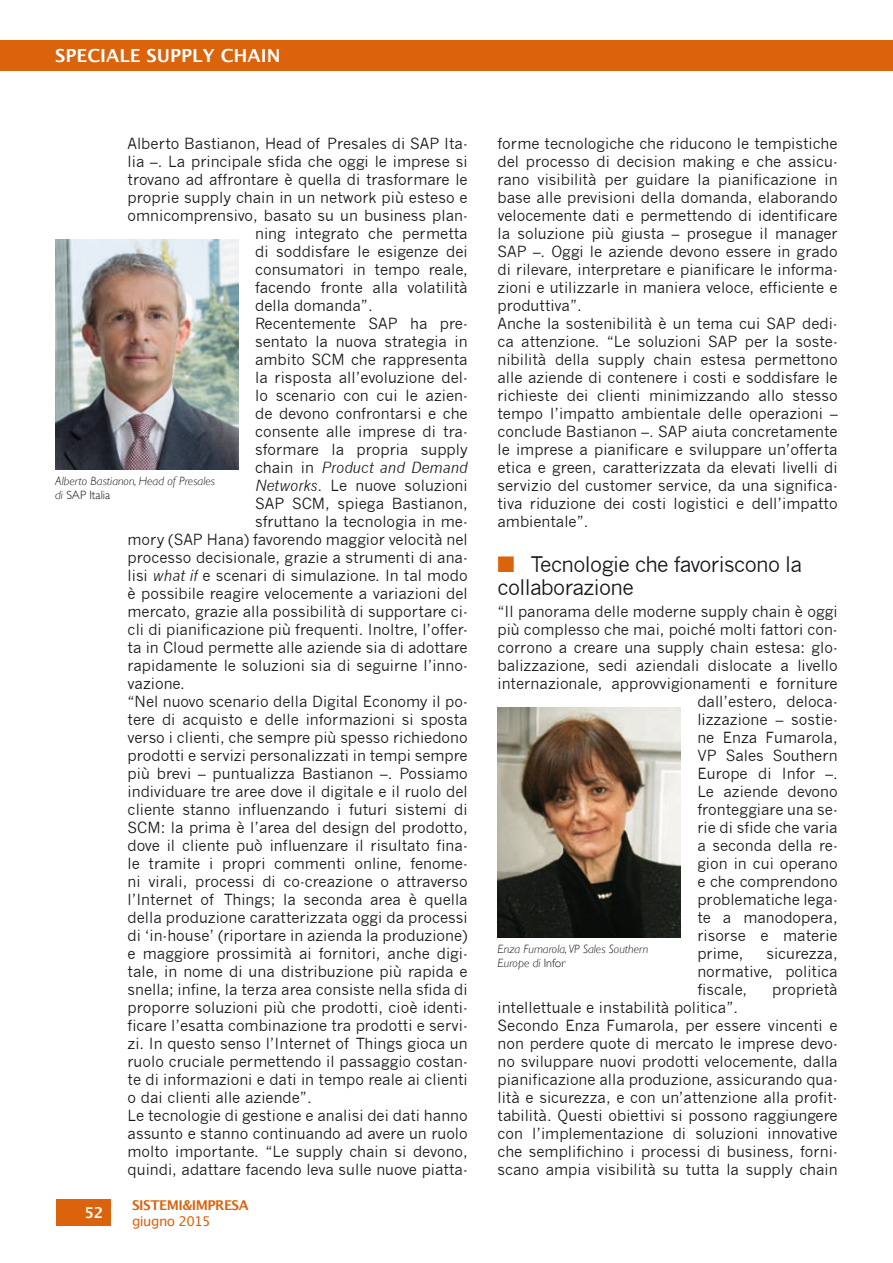
<style>
.page{position:relative;width:893px;height:1263px;background:#fff}
.page>*{position:absolute;margin:0;border:0;box-sizing:border-box;transform-origin:0 0}
.t1{font:21px/22.5px "News Gothic";letter-spacing:-.03em;color:#1a171c}
.t2{font:600 18px "Lucida Sans";color:#fff}
.t3{font:15px/18px "News Gothic";color:#1a171c}
.t4{font:italic 15px "News Gothic";color:#1a171c}
.t5{font:600 15px "Lucida Sans";color:#fff}
.t6{font:700 13.5px "Lucida Grande";letter-spacing:-.04em;color:#da630c}
.t7{font:13.5px "Lucida Grande";letter-spacing:-.04em;color:#da630c}
.t8{font:italic 300 12px/13.5px "Gill Sans";color:#1a171c}
.s1{font-style:normal}
.s2{font-style:italic}
.s3{color:#da630c}
</style>
<div class="page">
<div style="left:56px;top:1199px;width:54px;height:27px;background:#da630c"></div>
<div style="left:0;top:40px;width:893px;height:31px;background:#da630c"></div>
<img style="left:497px;top:708px;width:183px;height:229px">
<img style="left:55px;top:240px;width:183px;height:229px">
<p class="t2" style="left:55px;top:46px;width:227px">SPECIALE SUPPLY CHAIN</p>
<p class="t3" style="left:128px;top:135px;width:342px">Alberto Bastianon, Head of Presales di SAP Ita-</p>
<p class="t3" style="left:128px;top:153px;width:342px">lia –. La principale sfida che oggi le imprese si</p>
<p class="t3" style="left:128px;top:171px;width:342px">trovano ad affrontare è quella di trasformare le</p>
<p class="t3" style="left:128px;top:189px;width:342px">proprie supply chain in un network più esteso e</p>
<p class="t3" style="left:128px;top:207px;width:342px">omnicomprensivo, basato su un business plan-</p>
<p class="t3" style="left:255px;top:225px;width:214px">ning integrato che permetta</p>
<p class="t3" style="left:255px;top:243px;width:214px">di soddisfare le esigenze dei</p>
<p class="t3" style="left:255px;top:261px;width:214px">consumatori in tempo reale,</p>
<p class="t3" style="left:255px;top:279px;width:214px">facendo fronte alla volatilità</p>
<p class="t3" style="left:255px;top:297px;width:119px">della domanda”.</p>
<p class="t3" style="left:255px;top:315px;width:214px">Recentemente SAP ha pre-</p>
<p class="t3" style="left:255px;top:333px;width:214px">sentato la nuova strategia in</p>
<p class="t3" style="left:255px;top:351px;width:214px">ambito SCM che rappresenta</p>
<p class="t3" style="left:255px;top:369px;width:214px">la risposta all’evoluzione del-</p>
<p class="t3" style="left:255px;top:387px;width:214px">lo scenario con cui le azien-</p>
<p class="t3" style="left:255px;top:405px;width:214px">de devono confrontarsi e che</p>
<p class="t3" style="left:255px;top:423px;width:214px">consente alle imprese di tra-</p>
<p class="t3" style="left:255px;top:441px;width:214px">sformare la propria supply</p>
<p class="t4" style="left:255px;top:459px;width:214px"><span class="s1">chain in</span> Product and Demand</p>
<p class="t3" style="left:255px;top:477px;width:214px"><span class="s2">Networks</span>. Le nuove soluzioni</p>
<p class="t3" style="left:255px;top:495px;width:214px">SAP SCM, spiega Bastianon,</p>
<p class="t3" style="left:255px;top:513px;width:214px">sfruttano la tecnologia in me-</p>
<p class="t3" style="left:128px;top:531px;width:342px">mory (SAP Hana) favorendo maggior velocità nel</p>
<p class="t3" style="left:128px;top:549px;width:342px">processo decisionale, grazie a strumenti di ana-</p>
<p class="t3" style="left:128px;top:567px;width:342px">lisi <span class="s2">what if</span> e scenari di simulazione. In tal modo</p>
<p class="t3" style="left:128px;top:585px;width:342px">è possibile reagire velocemente a variazioni del</p>
<p class="t3" style="left:128px;top:603px;width:342px">mercato, grazie alla possibilità di supportare ci-</p>
<p class="t3" style="left:128px;top:621px;width:342px">cli di pianificazione più frequenti. Inoltre, l’offer-</p>
<p class="t3" style="left:128px;top:639px;width:342px">ta in Cloud permette alle aziende sia di adottare</p>
<p class="t3" style="left:128px;top:657px;width:342px">rapidamente le soluzioni sia di seguirne l’inno-</p>
<p class="t3" style="left:128px;top:675px;width:59px">vazione.</p>
<p class="t3" style="left:128px;top:693px;width:342px">“Nel nuovo scenario della Digital Economy il po-</p>
<p class="t3" style="left:128px;top:711px;width:342px">tere di acquisto e delle informazioni si sposta</p>
<p class="t3" style="left:128px;top:729px;width:342px">verso i clienti, che sempre più spesso richiedono</p>
<p class="t3" style="left:128px;top:747px;width:342px">prodotti e servizi personalizzati in tempi sempre</p>
<p class="t3" style="left:128px;top:765px;width:342px">più brevi – puntualizza Bastianon –. Possiamo</p>
<p class="t3" style="left:128px;top:783px;width:342px">individuare tre aree dove il digitale e il ruolo del</p>
<p class="t3" style="left:128px;top:801px;width:342px">cliente stanno influenzando i futuri sistemi di</p>
<p class="t3" style="left:128px;top:819px;width:342px">SCM: la prima è l’area del design del prodotto,</p>
<p class="t3" style="left:128px;top:837px;width:342px">dove il cliente può influenzare il risultato fina-</p>
<p class="t3" style="left:128px;top:855px;width:342px">le tramite i propri commenti online, fenome-</p>
<p class="t3" style="left:128px;top:873px;width:342px">ni virali, processi di co-creazione o attraverso</p>
<p class="t3" style="left:128px;top:891px;width:342px">l’Internet of Things; la seconda area è quella</p>
<p class="t3" style="left:128px;top:909px;width:342px">della produzione caratterizzata oggi da processi</p>
<p class="t3" style="left:128px;top:927px;width:342px">di ‘in-house’ (riportare in azienda la produzione)</p>
<p class="t3" style="left:128px;top:945px;width:342px">e maggiore prossimità ai fornitori, anche digi-</p>
<p class="t3" style="left:128px;top:963px;width:342px">tale, in nome di una distribuzione più rapida e</p>
<p class="t3" style="left:128px;top:981px;width:342px">snella; infine, la terza area consiste nella sfida di</p>
<p class="t3" style="left:128px;top:999px;width:342px">proporre soluzioni più che prodotti, cioè identi-</p>
<p class="t3" style="left:128px;top:1017px;width:342px">ficare l’esatta combinazione tra prodotti e servi-</p>
<p class="t3" style="left:128px;top:1035px;width:342px">zi. In questo senso l’Internet of Things gioca un</p>
<p class="t3" style="left:128px;top:1053px;width:342px">ruolo cruciale permettendo il passaggio costan-</p>
<p class="t3" style="left:128px;top:1071px;width:342px">te di informazioni e dati in tempo reale ai clienti</p>
<p class="t3" style="left:128px;top:1089px;width:186px">o dai clienti alle aziende”.</p>
<p class="t3" style="left:128px;top:1107px;width:342px">Le tecnologie di gestione e analisi dei dati hanno</p>
<p class="t3" style="left:128px;top:1125px;width:342px">assunto e stanno continuando ad avere un ruolo</p>
<p class="t3" style="left:128px;top:1143px;width:342px">molto importante. “Le supply chain si devono,</p>
<p class="t3" style="left:128px;top:1161px;width:342px">quindi, adattare facendo leva sulle nuove piatta-</p>
<p class="t8" style="left:55px;top:474px;width:161px">Alberto Bastianon, Head of Presales di <span class="s1">SAP Italia</span></p>
<p class="t5" style="left:84px;top:1204px;width:21px">52</p>
<p class="t6" style="left:132px;top:1194px;width:118px">SISTEMI&amp;IMPRESA</p>
<p class="t7" style="left:132px;top:1213px;width:80px">giugno 2015</p>
<p class="t3" style="left:497px;top:135px;width:342px">forme tecnologiche che riducono le tempistiche del processo di decision making e che assicu&shy;rano visibilità per guidare la pianificazione in base alle previsioni della domanda, elaborando velocemente dati e permettendo di identificare la soluzione più giusta – prosegue il manager SAP –. Oggi le aziende devono essere in grado di rilevare, interpretare e pianificare le informa&shy;zioni e utilizzarle in maniera veloce, efficiente e produttiva”.<br>Anche la sostenibilità è un tema cui SAP dedi&shy;ca attenzione. “Le soluzioni SAP per la soste&shy;nibilità della supply chain estesa permettono alle aziende di contenere i costi e soddisfare le richieste dei clienti minimizzando allo stesso tempo l’impatto ambientale delle operazioni – conclude Bastianon –. SAP aiuta concretamente le imprese a pianificare e sviluppare un’offerta etica e green, caratterizzata da elevati livelli di servizio del customer service, da una significa&shy;tiva riduzione dei costi logistici e dell’impatto ambientale”.</p>
<h1 class="t1" style="left:497px;top:553px;width:306px"><span class="s3">■</span> Tecnologie che favoriscono la collaborazione</h1>
<p class="t3" style="left:497px;top:603px;width:342px">“Il panorama delle moderne supply chain è oggi</p>
<p class="t3" style="left:497px;top:621px;width:342px">più complesso che mai, poiché molti fattori con-</p>
<p class="t3" style="left:497px;top:639px;width:342px">corrono a creare una supply chain estesa: glo-</p>
<p class="t3" style="left:497px;top:657px;width:342px">balizzazione, sedi aziendali dislocate a livello</p>
<p class="t3" style="left:497px;top:675px;width:342px">internazionale, approvvigionamenti e forniture</p>
<p class="t3" style="left:697px;top:693px;width:142px">dall’estero, deloca-</p>
<p class="t3" style="left:697px;top:711px;width:142px">lizzazione – sostie-</p>
<p class="t3" style="left:697px;top:729px;width:142px">ne Enza Fumarola,</p>
<p class="t3" style="left:697px;top:747px;width:142px">VP Sales Southern</p>
<p class="t3" style="left:697px;top:765px;width:142px">Europe di Infor –.</p>
<p class="t3" style="left:697px;top:783px;width:142px">Le aziende devono</p>
<p class="t3" style="left:697px;top:801px;width:142px">fronteggiare una se-</p>
<p class="t3" style="left:697px;top:819px;width:142px">rie di sfide che varia</p>
<p class="t3" style="left:697px;top:837px;width:142px">a seconda della re-</p>
<p class="t3" style="left:697px;top:855px;width:142px">gion in cui operano</p>
<p class="t3" style="left:697px;top:873px;width:142px">e che comprendono</p>
<p class="t3" style="left:697px;top:891px;width:142px">problematiche lega-</p>
<p class="t3" style="left:697px;top:909px;width:142px">te a manodopera,</p>
<p class="t3" style="left:697px;top:927px;width:142px">risorse e materie</p>
<p class="t3" style="left:697px;top:945px;width:47px">prime,</p>
<p class="t8" style="left:497px;top:942px;width:152px">Enza Fumarola, VP Sales Southern<br>Europe di <span class="s1">Infor</span></p>
<p class="t3" style="left:697px;top:945px;width:142px;text-align:justify;text-indent:69px">sicurezza, normative, politica fiscale,</p>
<p class="t3" style="left:772px;top:981px;width:67px">proprietà</p>
<p class="t3" style="left:497px;top:999px;width:342px">intellettuale e instabilità politica”.<br>Secondo Enza Fumarola, per essere vincenti e non perdere quote di mercato le imprese devo&shy;no sviluppare nuovi prodotti velocemente, dalla pianificazione alla produzione, assicurando qua&shy;lità e sicurezza, e con un’attenzione alla profit&shy;tabilità. Questi obiettivi si possono raggiungere con l’implementazione di soluzioni innovative che semplifichino i processi di business, forni&shy;scano ampia visibilità su tutta la supply chain</p>
</div>
